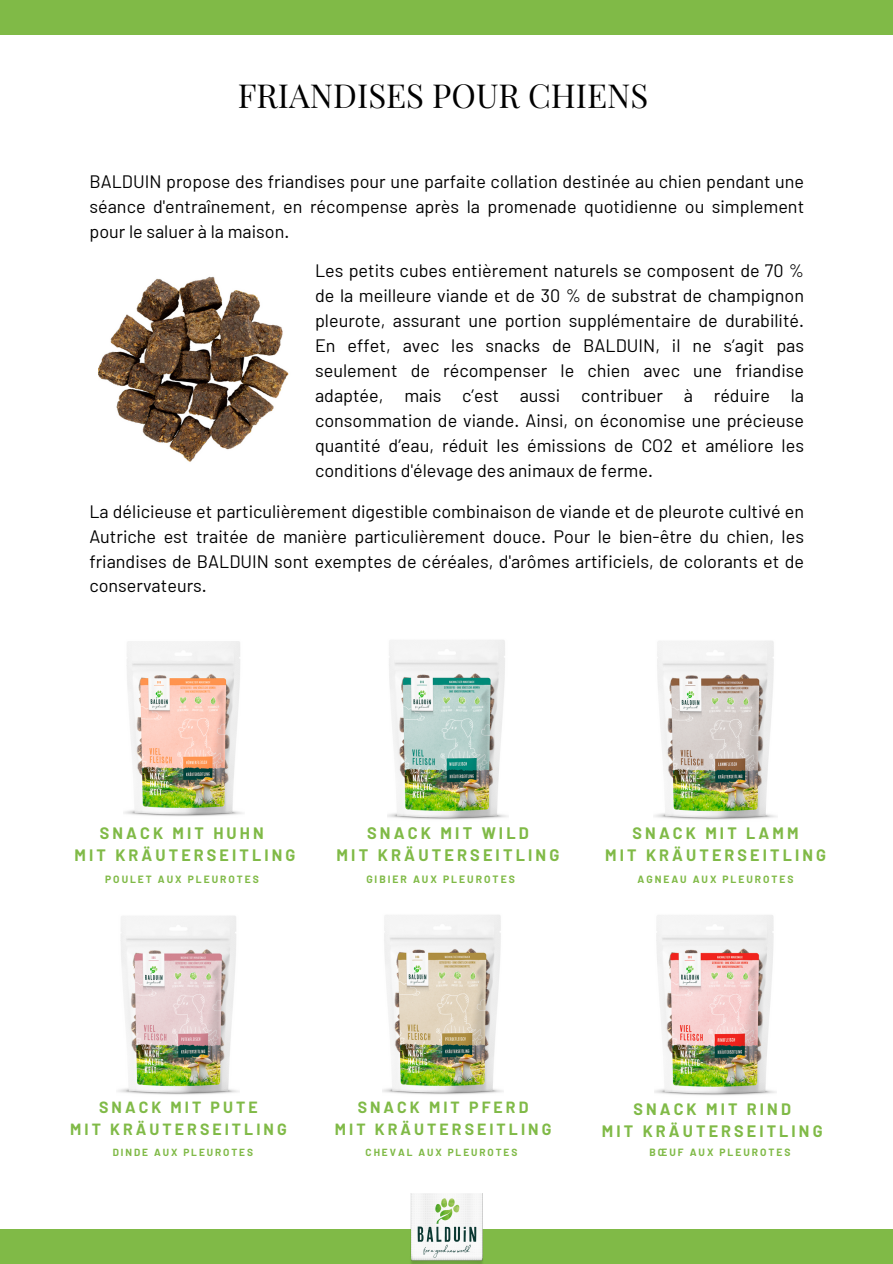
<style>
.page{position:relative;width:893px;height:1264px;background:#fff}
.page>*{position:absolute;margin:0;border:0;box-sizing:border-box;transform-origin:0 0}
.t1{font:33px "Playfair Display";color:#000}
.t2{font:18px/25px "Barlow";color:#000;text-align:justify}
.t3{font:700 16.35px/22.2px "Barlow";letter-spacing:.19em;color:#80ba47;text-align:center}
.t4{font:700 16.2px/22px "Barlow";letter-spacing:.19em;color:#80ba47;text-align:center}
.t5{font:700 15.9px/21.6px "Barlow";letter-spacing:.19em;color:#80ba47;text-align:center}
.t6{font:700 10.35px "Barlow";letter-spacing:.19em;color:#80ba47}
.t7{font:700 10.2px "Barlow";letter-spacing:.19em;color:#80ba47}
.t8{font:700 10.05px "Barlow";letter-spacing:.19em;color:#80ba47}
</style>
<div class="page">
<div style="left:0;top:0;width:892px;height:34px;background:#80ba47"></div>
<div style="left:0;top:1229px;width:892px;height:34px;background:#80ba47"></div>
<img style="left:98px;top:276px;width:191px;height:186px">
<img style="left:410px;top:1193px;width:73px;height:70px">
<img style="left:123px;top:641px;width:120px;height:175px">
<img style="left:654px;top:641px;width:123px;height:179px">
<img style="left:117px;top:916px;width:122px;height:179px">
<img style="left:654px;top:915px;width:122px;height:180px">
<img style="left:387px;top:640px;width:121px;height:180px">
<img style="left:382px;top:915px;width:121px;height:180px">
<h3 class="t1" style="left:238px;top:72px;width:412px">FRIANDISES POUR CHIENS</h3>
<p class="t2" style="left:89px;top:169px;width:716px">BALDUIN propose des friandises pour une parfaite collation destinée au chien pendant une séance d'entraînement, en récompense après la promenade quotidienne ou simplement pour le saluer à la maison.</p>
<h4 class="t2" style="left:315px;top:257px;width:490px">Les petits cubes entièrement naturels se composent de 70 % de la meilleure viande et de 30 % de substrat de champignon pleurote, assurant une portion supplémentaire de durabilité.<br>En effet, avec les snacks de BALDUIN, il ne s’agit pas seulement de récompenser le chien avec une friandise adaptée, mais c’est aussi contribuer à réduire la consommation de viande. Ainsi, on économise une précieuse quantité d’eau, réduit les émissions de CO2 et améliore les conditions d'élevage des animaux de ferme.</h4>
<p class="t2" style="left:89px;top:498px;width:716px">La délicieuse et particulièrement digestible combinaison de viande et de pleurote cultivé en Autriche est traitée de manière particulièrement douce. Pour le bien-être du chien, les friandises de BALDUIN sont exemptes de céréales, d'arômes artificiels, de colorants et de conservateurs.</p>
<p class="t4" style="left:75px;top:821px;width:222px">SNACK MIT HUHN<br>MIT KRÄUTERSEITLING</p>
<h3 class="t7" style="left:105px;top:872px;width:155px">POULET AUX PLEUROTES</h3>
<p class="t3" style="left:336px;top:821px;width:224px">SNACK MIT WILD<br>MIT KRÄUTERSEITLING</p>
<h3 class="t6" style="left:366px;top:872px;width:150px">GIBIER AUX PLEUROTES</h3>
<p class="t4" style="left:605px;top:821px;width:222px">SNACK MIT LAMM<br>MIT KRÄUTERSEITLING</p>
<h4 class="t7" style="left:637px;top:872px;width:157px">AGNEAU AUX PLEUROTES</h4>
<p class="t5" style="left:70px;top:1096px;width:218px">SNACK MIT PUTE<br>MIT KRÄUTERSEITLING</p>
<p class="t8" style="left:113px;top:1145px;width:142px">DINDE AUX PLEUROTES</p>
<h4 class="t5" style="left:335px;top:1096px;width:218px">SNACK MIT PFERD<br>MIT KRÄUTERSEITLING</h4>
<p class="t8" style="left:365px;top:1145px;width:153px">CHEVAL AUX PLEUROTES</p>
<p class="t4" style="left:602px;top:1097px;width:222px">SNACK MIT RIND<br>MIT KRÄUTERSEITLING</p>
<p class="t7" style="left:649px;top:1145px;width:142px">BŒUF AUX PLEUROTES</p>
</div>
